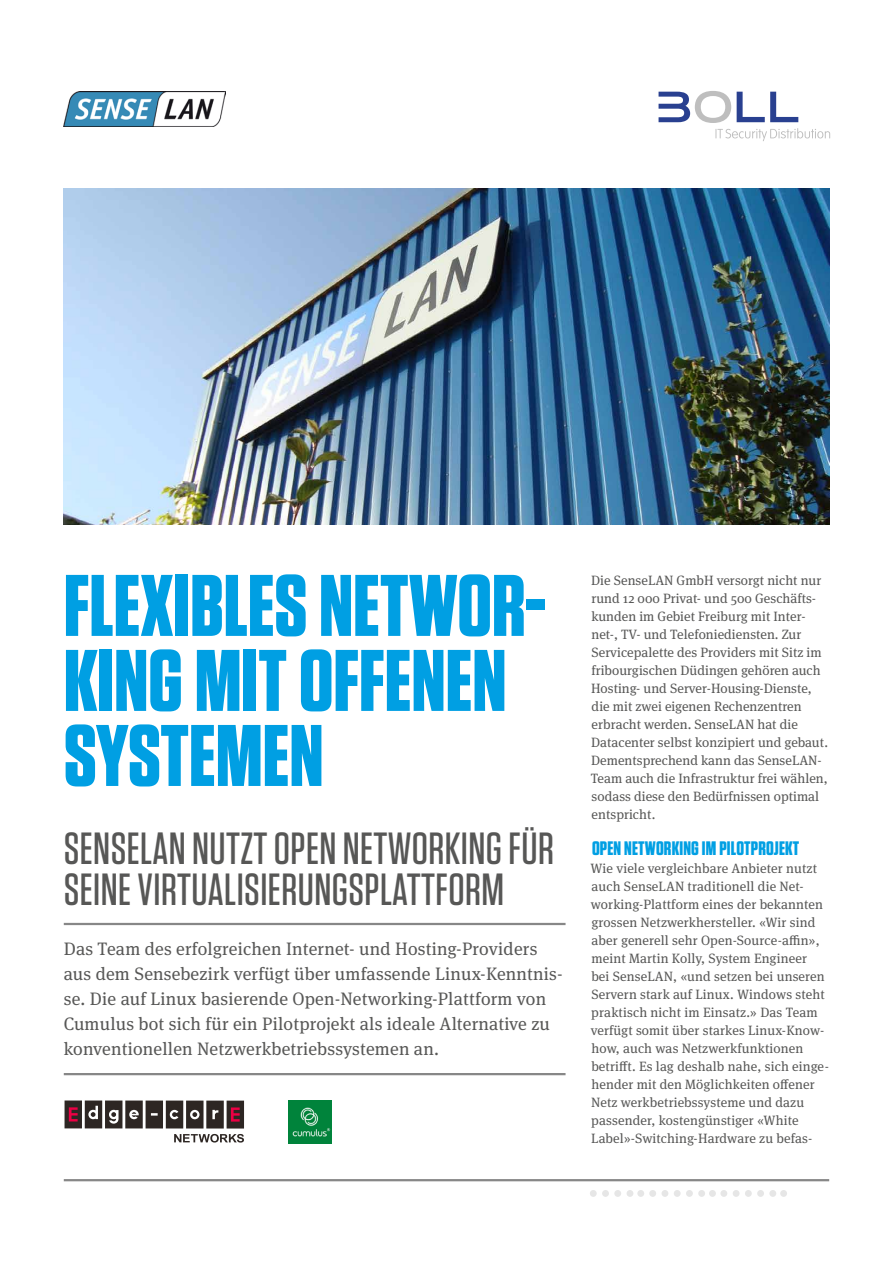
<style>
.page{position:relative;width:893px;height:1263px;background:#fff}
.page>*{position:absolute;margin:0;border:0;box-sizing:border-box;transform-origin:0 0}
.t1{font:700 87.15px/75px "Tungsten";color:#009fe3}
.t2{font:500 45px/40.2px "Tungsten";letter-spacing:.01em;color:#575756}
.t3{font:700 19.5px "Tungsten";letter-spacing:.01em;color:#009fe3}
.t4{font:18px/25px "Meta Serif OT";letter-spacing:.01em;color:#575756}
.t5{font:13.5px/18px "Meta Serif OT";letter-spacing:.005em;color:#575756}
</style>
<div class="page">
<div style="left:65px;top:1100px;width:17px;height:28px;background:#2d2623"></div>
<div style="left:85px;top:1100px;width:17px;height:28px;background:#2d2623"></div>
<div style="left:105px;top:1100px;width:17px;height:28px;background:#2d2623"></div>
<div style="left:125px;top:1100px;width:18px;height:28px;background:#2d2623"></div>
<div style="left:146px;top:1100px;width:17px;height:28px;background:#2d2623"></div>
<div style="left:166px;top:1100px;width:17px;height:28px;background:#2d2623"></div>
<div style="left:186px;top:1100px;width:18px;height:28px;background:#2d2623"></div>
<div style="left:206px;top:1100px;width:18px;height:28px;background:#2d2623"></div>
<svg style="left:69px;top:1107px;width:9px;height:14px"></svg>
<div style="left:227px;top:1100px;width:17px;height:28px;background:#2d2623"></div>
<svg style="left:231px;top:1107px;width:9px;height:14px"></svg>
<svg style="left:151px;top:1113px;width:7px;height:2px"></svg>
<svg style="left:88px;top:1106px;width:10px;height:13px"></svg>
<svg style="left:190px;top:1110px;width:10px;height:9px"></svg>
<svg style="left:212px;top:1110px;width:6px;height:9px"></svg>
<svg style="left:170px;top:1110px;width:8px;height:9px"></svg>
<svg style="left:109px;top:1110px;width:10px;height:13px"></svg>
<svg style="left:174px;top:1134px;width:70px;height:8px"></svg>
<svg style="left:129px;top:1110px;width:10px;height:9px"></svg>
<img style="left:64px;top:189px;width:765px;height:336px">
<svg style="left:659px;top:91px;width:171px;height:50px"></svg>
<hr style="left:64px;top:923px;width:502px;height:2px;background:#878787">
<hr style="left:64px;top:1073px;width:502px;height:2px;background:#878787">
<hr style="left:64px;top:1179px;width:765px;height:2px;background:#878787">
<img style="left:64px;top:91px;width:161px;height:36px">
<div style="left:720px;top:1190px;width:7px;height:7px;background:#e6e6e6;border-radius:50%"></div>
<div style="left:733px;top:1190px;width:7px;height:7px;background:#e6e6e6;border-radius:50%"></div>
<div style="left:745px;top:1190px;width:7px;height:7px;background:#e6e6e6;border-radius:50%"></div>
<div style="left:757px;top:1190px;width:7px;height:7px;background:#e6e6e6;border-radius:50%"></div>
<div style="left:769px;top:1190px;width:7px;height:7px;background:#e6e6e6;border-radius:50%"></div>
<div style="left:780px;top:1190px;width:7px;height:7px;background:#e6e6e6;border-radius:50%"></div>
<div style="left:649px;top:1190px;width:7px;height:7px;background:#e6e6e6;border-radius:50%"></div>
<div style="left:661px;top:1190px;width:7px;height:7px;background:#e6e6e6;border-radius:50%"></div>
<div style="left:674px;top:1190px;width:7px;height:7px;background:#e6e6e6;border-radius:50%"></div>
<div style="left:686px;top:1190px;width:7px;height:7px;background:#e6e6e6;border-radius:50%"></div>
<div style="left:698px;top:1190px;width:7px;height:7px;background:#e6e6e6;border-radius:50%"></div>
<div style="left:709px;top:1190px;width:7px;height:7px;background:#e6e6e6;border-radius:50%"></div>
<div style="left:590px;top:1190px;width:7px;height:7px;background:#e6e6e6;border-radius:50%"></div>
<div style="left:602px;top:1190px;width:7px;height:7px;background:#e6e6e6;border-radius:50%"></div>
<div style="left:614px;top:1190px;width:7px;height:7px;background:#e6e6e6;border-radius:50%"></div>
<div style="left:626px;top:1190px;width:7px;height:7px;background:#e6e6e6;border-radius:50%"></div>
<div style="left:637px;top:1190px;width:7px;height:7px;background:#e6e6e6;border-radius:50%"></div>
<img style="left:289px;top:1100px;width:42px;height:43px">
<h1 class="t1" style="left:64px;top:571px;width:484px">FLEXIBLES NETWOR-<br>KING MIT OFFENEN<br>SYSTEMEN</h1>
<h2 class="t2" style="left:64px;top:829px;width:492px">SENSELAN NUTZT OPEN NETWORKING FÜR<br>SEINE VIRTUALISIERUNGSPLATTFORM</h2>
<p class="t4" style="left:64px;top:937px;width:500px">Das Team des erfolgreichen Internet- und Hosting-Providers aus dem Sensebezirk verfügt über umfassende Linux-Kenntnis&shy;se. Die auf Linux basierende Open-Networking-Plattform von Cumulus bot sich für ein Pilotprojekt als ideale Alternative zu konventionellen Netzwerkbetriebssystemen an.</p>
<p class="t5" style="left:591px;top:572px;width:239px">Die SenseLAN GmbH versorgt nicht nur rund 12 000 Privat- und 500 Geschäfts&shy;kunden im Gebiet Freiburg mit Inter&shy;net-, TV- und Telefoniediensten. Zur Servicepalette des Providers mit Sitz im fribourgischen Düdingen gehören auch Hosting- und Server-Housing-Dienste, die mit zwei eigenen Rechenzentren erbracht werden. SenseLAN hat die Datacenter selbst konzipiert und gebaut.<br>Dementsprechend kann das SenseLAN-Team auch die Infrastruktur frei wählen, sodass diese den Bedürfnissen optimal entspricht.</p>
<h3 class="t3" style="left:592px;top:838px;width:209px">OPEN NETWORKING IM PILOTPROJEKT</h3>
<p class="t5" style="left:591px;top:860px;width:240px">Wie viele vergleichbare Anbieter nutzt auch SenseLAN traditionell die Net&shy;working-Plattform eines der bekannten grossen Netzwerkhersteller. «Wir sind aber generell sehr Open-Source-affin», meint Martin Kolly, System Engineer<br>bei SenseLAN, «und setzen bei unseren Servern stark auf Linux. Windows steht praktisch nicht im Einsatz.» Das Team verfügt somit über starkes Linux-Know&shy;how, auch was Netzwerkfunktionen betrifft. Es lag deshalb nahe, sich einge&shy;hender mit den Möglichkeiten offener Netz werkbetriebssysteme und dazu passender, kostengünstiger «White Label»-Switching-Hardware zu befas-</p>
</div>
